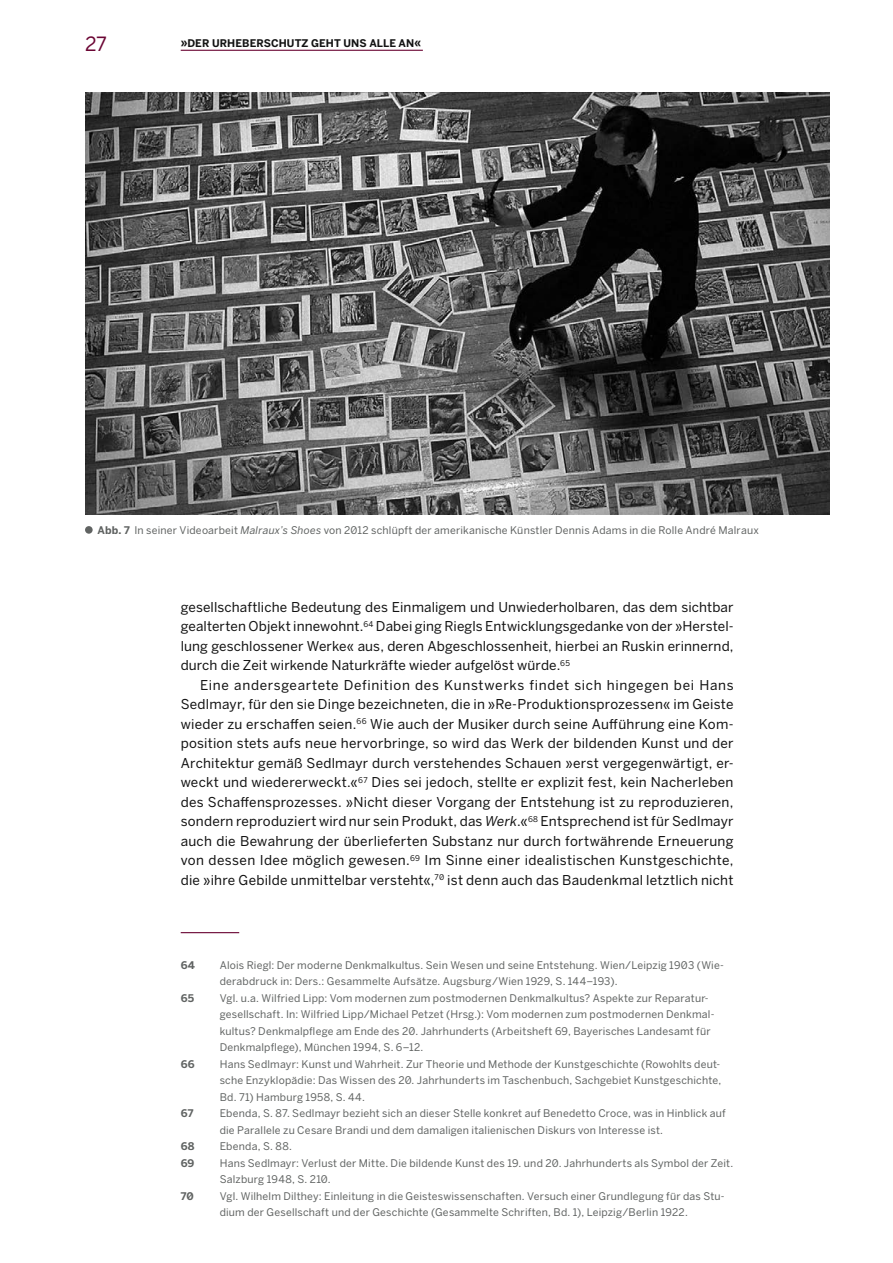
<style>
.page{position:relative;width:893px;height:1263px;background:#fff}
.page>*{position:absolute;margin:0;border:0;box-sizing:border-box;transform-origin:0 0}
.t1{font:19.5px "Benton Sans";color:#6b0634}
.P_NRW_Fließtext{font:13.5px/19.5px "Benton Sans";letter-spacing:.02em;color:#121212;text-align:justify}
.P_NRW_Fließtext_1_Absatz{font:13.5px/19.5px "Benton Sans";letter-spacing:.01em;color:#121212;text-align:justify}
.P_NRW_Fußnote{font:10.5px/16.5px "Benton Sans";letter-spacing:.02em;color:#606362}
.t2{font:700 10.5px "Benton Sans";color:#121212}
.P_NRW_Fußnote-2{font:700 10.5px "Benton Sans";letter-spacing:.01em;color:#606362}
.s1{font-weight:700}
.s2{font-style:italic}
</style>
<div class="page">
<hr style="left:181px;top:50px;width:242px;height:1px;background:#6b0634">
<hr style="left:181px;top:932px;width:58px;height:1px;background:#6b0634">
<img style="left:85px;top:93px;width:744px;height:421px">
<div style="left:85px;top:526px;width:8px;height:8px;background:#606362;border-radius:50%"></div>
<h1 class="t1" style="left:85px;top:32px;width:23px">27</h1>
<p class="t2" style="left:181px;top:37px;width:48px">»DER URHEBERSCHUTZ</p>
<p class="t2" style="left:311px;top:37px;width:3px">GEHT</p>
<p class="t2" style="left:343px;top:37px;width:4px">UNS</p>
<p class="t2" style="left:369px;top:37px;width:5px">ALLE</p>
<p class="t2" style="left:399px;top:37px;width:24px">AN «</p>
<p class="P_NRW_Fußnote" style="left:98px;top:522px;width:663px"><span class="s1">ABB. 7</span> In seiner Videoarbeit <span class="s2">Malraux’s Shoes</span> von 2012 schlüpft der amerikanische Künstler Dennis Adams in die Rolle André Malraux</p>
<p class="P_NRW_Fließtext_1_Absatz" style="left:181px;top:597px;width:554px">gesellschaftliche Bedeutung des Einmaligem und Unwiederholbaren, das dem sichtbar gealterten Objekt innewohnt.<sup>64</sup> Dabei ging Riegls Entwicklungsgedanke von der »Herstel&shy;lung geschlossener Werke« aus, deren Abgeschlossenheit, hierbei an Ruskin erinnernd, durch die Zeit wirkende Naturkräfte wieder aufgelöst würde.<sup>65</sup></p>
<p class="P_NRW_Fließtext" style="left:181px;top:675px;width:554px;text-indent:20px">Eine andersgeartete Definition des Kunstwerks findet sich hingegen bei Hans Sedlmayr, für den sie Dinge bezeichneten, die in »Re-Produktionsprozessen« im Geiste wieder zu erschaffen seien.<sup>66</sup> Wie auch der Musiker durch seine Aufführung eine Kom&shy;position stets aufs neue hervorbringe, so wird das Werk der bildenden Kunst und der Architektur gemäß Sedlmayr durch verstehendes Schauen »erst vergegenwärtigt, er&shy;weckt und wiedererweckt.«<sup>67</sup> Dies sei jedoch, stellte er explizit fest, kein Nacherleben des Schaffensprozesses. »Nicht dieser Vorgang der Entstehung ist zu reproduzieren, sondern reproduziert wird nur sein Produkt, das <span class="s2">Werk</span>.«<sup>68</sup> Entsprechend ist für Sedlmayr auch die Bewahrung der überlieferten Substanz nur durch fortwährende Erneuerung von dessen Idee möglich gewesen.<sup>69</sup> Im Sinne einer idealistischen Kunstgeschichte, die »ihre Gebilde unmittelbar versteht«,<sup>70</sup> ist denn auch das Baudenkmal letztlich nicht</p>
<p class="P_NRW_Fußnote-2" style="left:181px;top:958px;width:16px">64</p>
<p class="P_NRW_Fußnote" style="left:220px;top:957px;width:506px">Alois Riegl: Der moderne Denkmalkultus. Sein Wesen und seine Entstehung. Wien/Leipzig 1903 (Wie&shy;derabdruck in: Ders.: Gesammelte Aufsätze. Augsburg/Wien 1929, S. 144–193).</p>
<p class="P_NRW_Fußnote-2" style="left:181px;top:991px;width:15px">65</p>
<p class="P_NRW_Fußnote" style="left:220px;top:990px;width:496px">Vgl. u.a. Wilfried Lipp: Vom modernen zum postmodernen Denkmalkultus? Aspekte zur Reparatur&shy;gesellschaft. In: Wilfried Lipp/Michael Petzet (Hrsg.): Vom modernen zum postmodernen Denkmal&shy;kultus? Denkmalpflege am Ende des 20. Jahrhunderts (Arbeitsheft 69, Bayerisches Landesamt für Denkmalpflege), München 1994, S. 6–12.</p>
<p class="P_NRW_Fußnote-2" style="left:181px;top:1057px;width:15px">66</p>
<p class="P_NRW_Fußnote" style="left:220px;top:1056px;width:503px;text-align:justify">Hans Sedlmayr: Kunst und Wahrheit. Zur Theorie und Methode der Kunstgeschichte (Rowohlts deut&shy;sche Enzyklopädie: Das Wissen des 20. Jahrhunderts im Taschenbuch, Sachgebiet Kunstgeschichte, Bd. 71) Hamburg 1958, S. 44.</p>
<p class="P_NRW_Fußnote-2" style="left:181px;top:1107px;width:14px">67</p>
<p class="P_NRW_Fußnote" style="left:220px;top:1105px;width:508px">Ebenda, S. 87. Sedlmayr bezieht sich an dieser Stelle konkret auf Benedetto Croce, was in Hinblick auf die Parallele zu Cesare Brandi und dem damaligen italienischen Diskurs von Interesse ist.</p>
<p class="P_NRW_Fußnote-2" style="left:181px;top:1140px;width:15px">68</p>
<p class="P_NRW_Fußnote" style="left:220px;top:1138px;width:74px">Ebenda, S. 88.</p>
<p class="P_NRW_Fußnote-2" style="left:181px;top:1156px;width:15px">69</p>
<p class="P_NRW_Fußnote" style="left:220px;top:1155px;width:515px">Hans Sedlmayr: Verlust der Mitte. Die bildende Kunst des 19. und 20. Jahrhunderts als Symbol der Zeit.<br>Salzburg 1948, S. 210.</p>
<p class="P_NRW_Fußnote-2" style="left:181px;top:1189px;width:15px">70</p>
<p class="P_NRW_Fußnote" style="left:220px;top:1188px;width:506px">Vgl. Wilhelm Dilthey: Einleitung in die Geisteswissenschaften. Versuch einer Grundlegung für das Stu&shy;dium der Gesellschaft und der Geschichte (Gesammelte Schriften, Bd. 1), Leipzig/Berlin 1922.</p>
</div>
